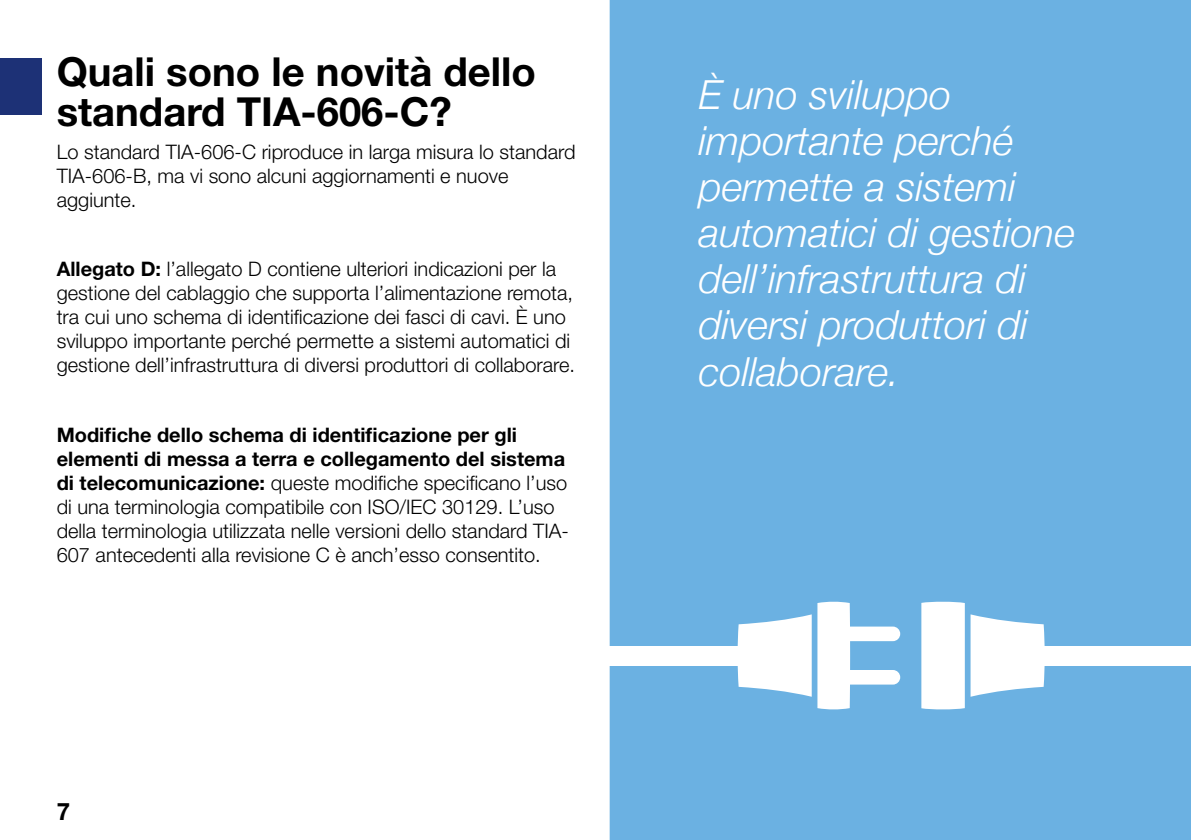
<style>
.page{position:relative;width:1191px;height:840px;background:#fff}
.page>*{position:absolute;margin:0;border:0;box-sizing:border-box;transform-origin:0 0}
.t1{font:italic 300 40px/46px "Helvetica Neue";color:#fff}
.t2{font:700 40px/40px "Helvetica Neue LT Pro";color:#000}
.t3{font:700 24px "Helvetica Neue LT Pro";color:#000}
.t4{font:300 20px/24px "Helvetica Neue LT Pro";color:#000}
.s1{font-weight:700}
</style>
<div class="page">
<div style="left:0;top:58px;width:42px;height:57px;background:#1d3176"></div>
<div style="left:609px;top:0;width:582px;height:839px;background:#6bb1e2"></div>
<svg style="left:817px;top:601px;width:83px;height:108px"></svg>
<svg style="left:737px;top:614px;width:74px;height:82px"></svg>
<svg style="left:921px;top:601px;width:43px;height:108px"></svg>
<svg style="left:970px;top:614px;width:75px;height:82px"></svg>
<div style="left:469px;top:645px;width:271px;height:20px;background:#fff"></div>
<div style="left:1027px;top:645px;width:164px;height:20px;background:#fff"></div>
<h1 class="t2" style="left:57px;top:50px;width:481px">Quali sono le novità dello standard TIA-606-C?</h1>
<p class="t4" style="left:57px;top:139px;width:520px">Lo standard TIA-606-C riproduce in larga misura lo standard<br>TIA-606-B, ma vi sono alcuni aggiornamenti e nuove aggiunte.</p>
<p class="t4" style="left:57px;top:256px;width:520px"><span class="s1">Allegato D:</span> l’allegato D contiene ulteriori indicazioni per la gestione del cablaggio che supporta l’alimentazione remota, tra cui uno schema di identificazione dei fasci di cavi. È uno sviluppo importante perché permette a sistemi automatici di gestione dell’infrastruttura di diversi produttori di collaborare.</p>
<p class="t4" style="left:57px;top:422px;width:513px"><span class="s1">Modifiche dello schema di identificazione per gli elementi di messa a terra e collegamento del sistema di telecomunicazione:</span> queste modifiche specificano l’uso di una terminologia compatibile con ISO/IEC 30129. L’uso della terminologia utilizzata nelle versioni dello standard TIA-607 antecedenti alla revisione C è anch’esso consentito.</p>
<p class="t3" style="left:57px;top:796px;width:15px">7</p>
<h1 class="t1" style="left:698px;top:69px;width:378px">È uno sviluppo importante perché permette a sistemi automatici di gestione dell’infrastruttura di diversi produttori di collaborare.</h1>
</div>
